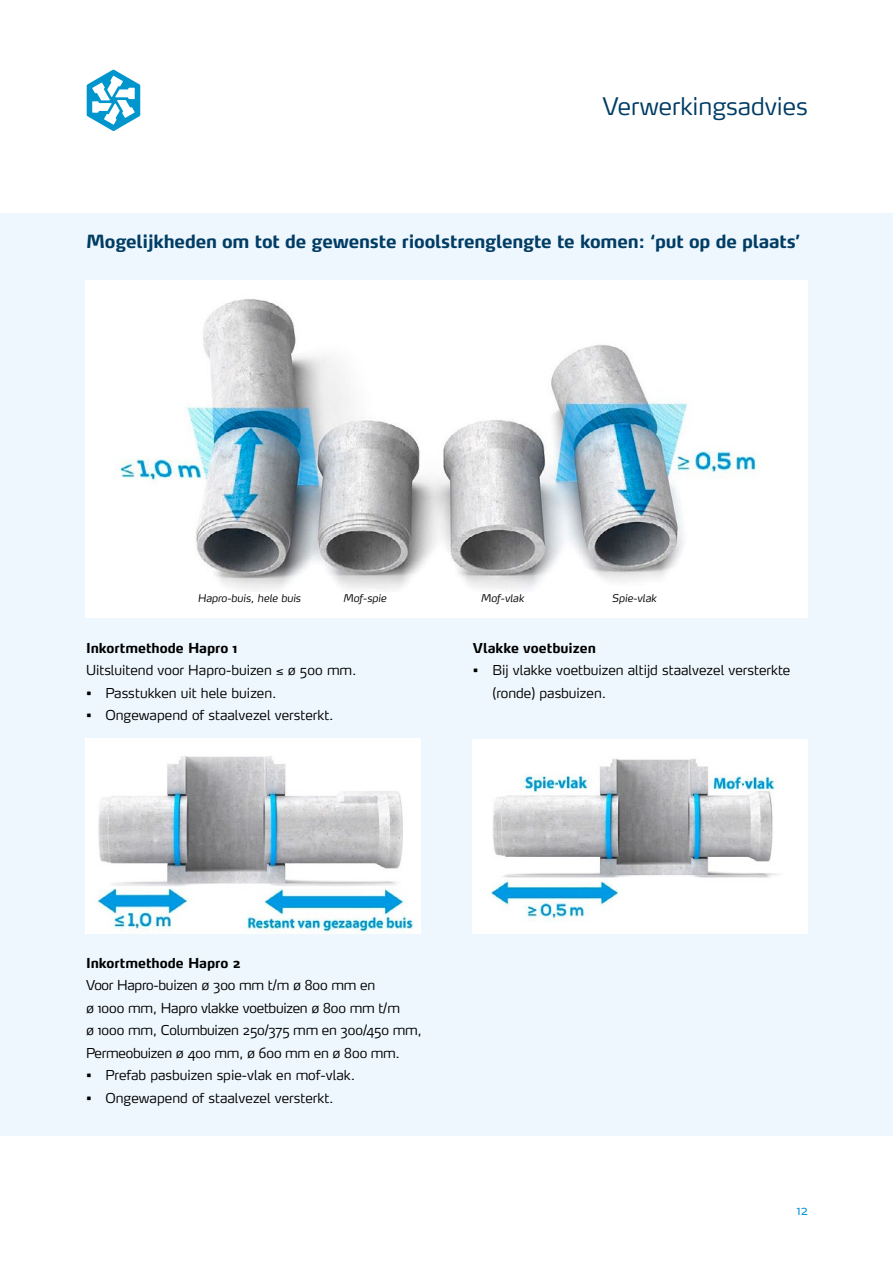
<style>
.page{position:relative;width:893px;height:1263px;background:#fff}
.page>*{position:absolute;margin:0;border:0;box-sizing:border-box;transform-origin:0 0}
.t1{font:300 24px "Max";color:#003c64}
.t2{font:700 18px "Max";letter-spacing:-.01em;color:#003c64}
.t3{font:300 13.5px/22.5px "Max";color:#000}
.t4{font:300 13.5px/22.5px "Max";letter-spacing:-.02em;color:#000}
.t5{font:700 13.5px "Max";color:#000}
.t6{font:300 13.5px "Max";color:#0092d3}
.t7{font:italic 300 10.5px "Max";color:#000}
.s1{font-weight:700}
</style>
<div class="page">
<svg style="left:87px;top:70px;width:53px;height:61px"></svg>
<div style="left:0;top:213px;width:893px;height:922px;background:#eef7fd"></div>
<div style="left:85px;top:280px;width:723px;height:338px;background:#fff"></div>
<img style="left:120px;top:299px;width:640px;height:291px">
<img style="left:85px;top:739px;width:336px;height:194px">
<div style="left:472px;top:739px;width:336px;height:194px;background:#fff"></div>
<img style="left:490px;top:758px;width:290px;height:162px">
<img style="left:711px;top:773px;width:34px;height:17px">
<svg style="left:745px;top:773px;width:35px;height:17px"></svg>
<img style="left:524px;top:773px;width:34px;height:20px">
<svg style="left:558px;top:773px;width:35px;height:20px"></svg>
<h1 class="t1" style="left:602px;top:92px;width:207px">Verwerkingsadvies</h1>
<h2 class="t2" style="left:86px;top:230px;width:716px">Mogelijkheden om tot de gewenste rioolstrenglengte te komen: ‘put op de plaats’</h2>
<p class="t7" style="left:198px;top:592px;width:105px">Hapro-buis, hele buis</p>
<p class="t7" style="left:343px;top:592px;width:45px">Mof-spie</p>
<p class="t7" style="left:481px;top:592px;width:45px">Mof-vlak</p>
<p class="t7" style="left:612px;top:592px;width:46px">Spie-vlak</p>
<p class="t3" style="left:86px;top:636px;width:272px"><span class="s1">Inkortmethode Hapro 1<br></span>Uitsluitend voor Hapro-buizen ≤ ø 500 mm.</p>
<p class="t3" style="left:86px;top:681px;width:192px">• Passtukken uit hele buizen.</p>
<p class="t3" style="left:86px;top:704px;width:249px">• Ongewapend of staalvezel versterkt.</p>
<p class="t5" style="left:473px;top:639px;width:125px">Vlakke voetbuizen</p>
<p class="t3" style="left:492px;top:659px;width:299px;text-indent:-19px">• Bij vlakke voetbuizen altijd staalvezel versterkte (ronde) pasbuizen.</p>
<p class="t5" style="left:86px;top:954px;width:156px">Inkortmethode Hapro 2</p>
<p class="t4" style="left:86px;top:974px;width:337px">Voor Hapro-buizen ø 300 mm t/m ø 800 mm en<br>ø 1000 mm, Hapro vlakke voetbuizen ø 800 mm t/m<br>ø 1000 mm, Columbuizen 250/375 mm en 300/450 mm, Permeobuizen ø 400 mm, ø 600 mm en ø 800 mm.</p>
<p class="t3" style="left:86px;top:1064px;width:271px">• Prefab pasbuizen spie-vlak en mof-vlak.</p>
<p class="t3" style="left:86px;top:1086px;width:249px">• Ongewapend of staalvezel versterkt.</p>
<p class="t6" style="left:797px;top:1202px;width:13px">12</p>
</div>
